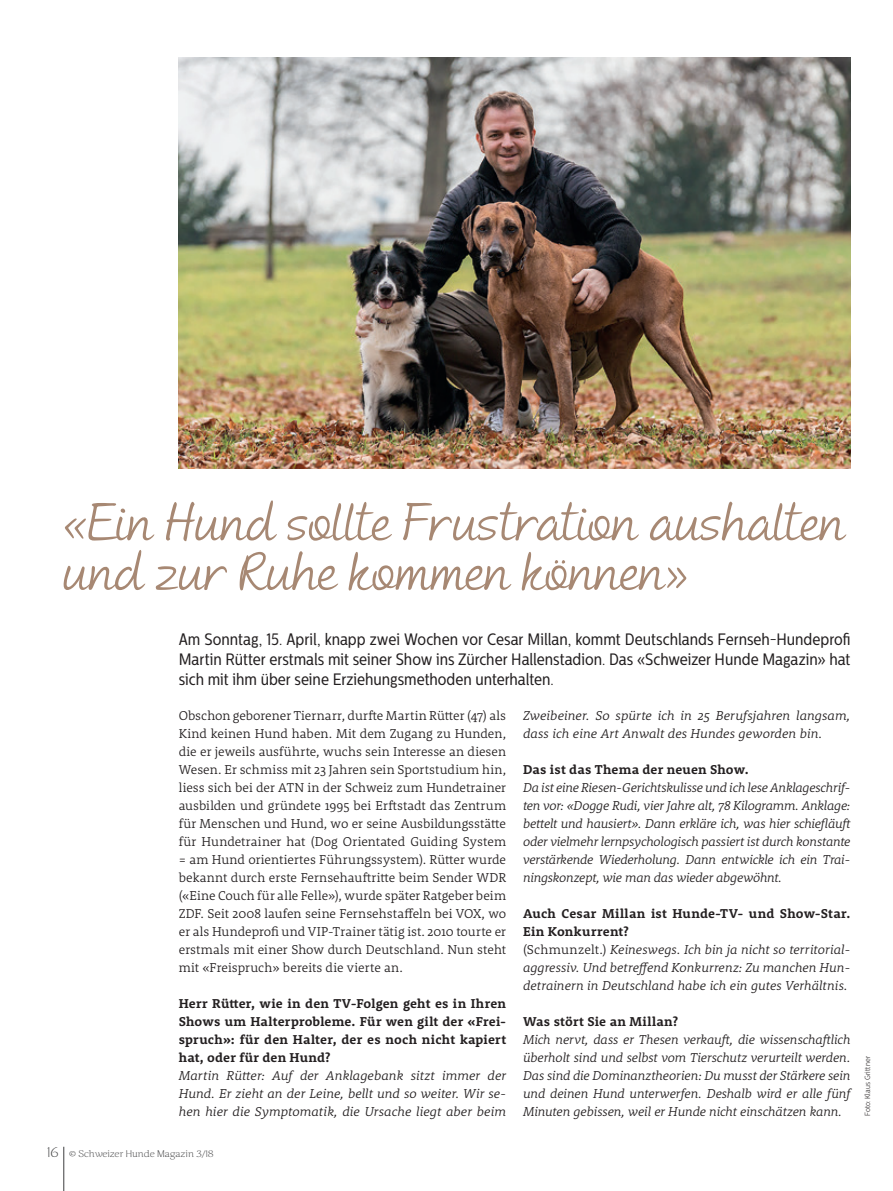
<style>
.page{position:relative;width:893px;height:1191px;background:#fff}
.page>*{position:absolute;margin:0;border:0;box-sizing:border-box;transform-origin:0 0}
.t1{font:51px/49.5px "Andrea II Script Slant";color:#a78873}
.t2{font:16.5px/19.8px "Centrale Sans Cnd";color:#231f20;text-align:justify}
.t3{font:italic 300 13.2px/18px "Rooney Pro";letter-spacing:-.005em;color:#231f20}
.t4{font:300 13.2px/18px "Rooney Pro";color:#231f20;text-align:justify}
.t5{font:700 13.2px/18px "Rooney Pro";letter-spacing:.01em;color:#231f20;text-align:justify}
.t6{font:200 9px "Caturrita";letter-spacing:.01em;color:#3e3e3f;scale:1.1 1}
.t7{font:300 7.5px "Centrale Sans Cnd";letter-spacing:.02em;color:#231f20}
.s1{font-size:13.5px}
.s2{font-weight:700;font-style:normal}
.s3{font-style:normal}
</style>
<div class="page">
<img style="left:179px;top:58px;width:671px;height:410px">
<hr style="left:64px;top:1146px;width:1px;height:45px;background:#3e3e3f">
<h1 class="t1" style="left:64px;top:504px;width:783px">«Ein Hund sollte Frustration aushalten und zur Ruhe kommen können»</h1>
<p class="t2" style="left:179px;top:630px;width:673px">Am Sonntag, 15. April, knapp zwei Wochen vor Cesar Millan, kommt Deutschlands Fernseh-Hundeprofi Martin Rütter erstmals mit seiner Show ins Zürcher Hallenstadion. Das «Schweizer Hunde Magazin» hat sich mit ihm über seine Erziehungsmethoden unterhalten.</p>
<p class="t4" style="left:179px;top:706px;width:329px">Obschon geborener Tiernarr, durfte Martin Rütter (47) als Kind keinen Hund haben. Mit dem Zugang zu Hunden, die er jeweils ausführte, wuchs sein Interesse an diesen Wesen. Er schmiss mit 23 Jahren sein Sportstudium hin, liess sich bei der ATN in der Schweiz zum Hundetrainer ausbilden und gründete 1995 bei Erftstadt das Zentrum für Menschen und Hund, wo er seine Ausbildungsstätte für Hundetrainer hat (Dog Orientated Guiding System = am Hund orientiertes Führungssystem). Rütter wurde bekannt durch erste Fernsehauftritte beim Sender WDR («Eine Couch für alle Felle»), wurde später Ratgeber beim ZDF. Seit 2008 laufen seine Fernsehstaffeln bei VOX, wo er als Hundeprofi und VIP-Trainer tätig ist. 2010 tourte er erstmals mit einer Show durch Deutschland. Nun steht mit «Freispruch» bereits die vierte an.</p>
<p class="t5" style="left:179px;top:994px;width:329px">Herr Rütter, wie in den TV-Folgen geht es in Ihren Shows um Halterprobleme. Für wen gilt der «Frei&shy;spruch»: für den Halter, der es noch nicht kapiert hat, oder für den Hund?</p>
<p class="t3" style="left:179px;top:1066px;width:329px;text-align:justify">Martin Rütter: Auf der Anklagebank sitzt immer der Hund. Er zieht an der Leine, bellt und so weiter. Wir se&shy;hen hier die Symptomatik, die Ursache liegt aber beim</p>
<p class="t6" style="left:48px;top:1148px;width:152px"><span class="s1">16</span> © Schweizer Hunde Magazin 3/18</p>
<p class="t3" style="left:523px;top:706px;width:329px">Zweibeiner. So spürte ich in 25 Berufsjahren langsam, dass ich eine Art Anwalt des Hundes geworden bin.</p>
<p class="t5" style="left:523px;top:760px;width:227px">Das ist das Thema der neuen Show.</p>
<p class="t3" style="left:523px;top:778px;width:331px">Da ist eine Riesen-Gerichtskulisse und ich lese Anklageschrif&shy;ten vor: «Dogge Rudi, vier Jahre alt, 78 Kilogramm. Anklage: bettelt und hausiert». Dann erkläre ich, was hier schiefläuft oder vielmehr lernpsychologisch passiert ist durch konstante verstärkende Wiederholung. Dann entwickle ich ein Trai&shy;ningskonzept, wie man das wieder abgewöhnt.</p>
<p class="t3" style="left:523px;top:904px;width:329px"><span class="s2">Auch Cesar Millan ist Hunde-TV- und Show-Star.<br>Ein Konkurrent?<br></span><span class="s3">(Schmunzelt.)</span> Keineswegs. Ich bin ja nicht so territorial&shy;aggressiv. Und betreffend Konkurrenz: Zu manchen Hun&shy;detrainern in Deutschland habe ich ein gutes Verhältnis.</p>
<p class="t5" style="left:523px;top:1012px;width:157px">Was stört Sie an Millan?</p>
<p class="t3" style="left:523px;top:1030px;width:329px;text-align:justify">Mich nervt, dass er Thesen verkauft, die wissenschaftlich überholt sind und selbst vom Tierschutz verurteilt werden.<br>Das sind die Dominanztheorien: Du musst der Stärkere sein und deinen Hund unterwerfen. Deshalb wird er alle fünf Minuten gebissen, weil er Hunde nicht einschätzen kann.</p>
<p class="t7" style="left:863px;top:1116px;width:62px;rotate:-90deg">Foto: Klaus Grittner</p>
</div>
